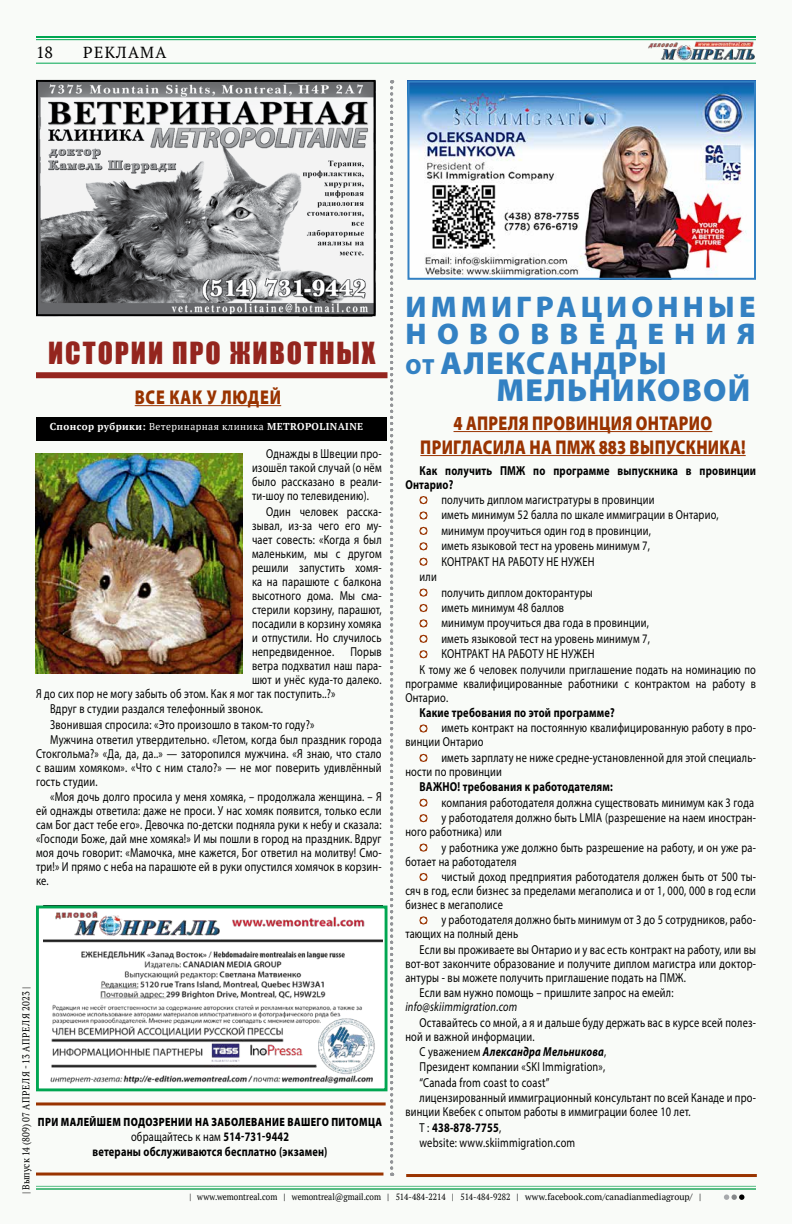
<style>
.page{position:relative;width:792px;height:1224px;background:#f9fbf8}
.page>*{position:absolute;margin:0;border:0;box-sizing:border-box;transform-origin:0 0}
.t1{font:900 32px/27px "Myriad Pro";letter-spacing:.04em;color:#3381c3}
.t2{font:900 30px/27px "Myriad Pro";letter-spacing:.135em;color:#3381c3}
.t3{font:28px "Impact";letter-spacing:.07em;color:#94251e}
.t4{font:900 20px/24px "Myriad Pro";letter-spacing:.02em;color:#930;text-align:center;scale:.8 1}
.t5{font:900 20px "Myriad Pro";letter-spacing:.05em;color:#930;scale:.8 1}
.t6{font:16px "PT Serif";letter-spacing:.08em;color:#000}
.t7{font:13px/14px "Myriad Pro";letter-spacing:.02em;color:#000;scale:.8 1}
.t8{font:700 13px/14px "Myriad Pro";letter-spacing:.02em;color:#000;scale:.8 1}
.t9{font:700 13px/15px "Myriad Pro";letter-spacing:.02em;color:#000;text-align:center;scale:.78 1}
.t10{font:italic 13px "Myriad Pro";letter-spacing:.02em;color:#000;scale:.8 1}
.t11{font:900 12px "Myriad Pro";letter-spacing:.04em;color:#000;scale:.82 1}
.t12{font:700 10px "PT Serif";letter-spacing:.04em;color:#fff}
.t13{font:10px "PT Serif";color:#000;scale:.9 1}
.t14{font:9px "PT Serif";color:#000;scale:.9 1}
.s1{font-size:22px}
.s2{font-weight:700;font-style:italic}
.s3{font-weight:700}
.s4{font-weight:400}
</style>
<div class="page">
<img style="left:648px;top:41px;width:107px;height:20px">
<hr style="left:36px;top:63px;width:720px;height:1px;background:#00a651">
<hr style="left:36px;top:1186px;width:720px;height:1px;background:#57bd84">
<hr style="left:36px;top:1188px;width:720px;height:2px;background:#57bd84">
<hr style="left:36px;top:36px;width:720px;height:2px;background:#00a651">
<hr style="left:36px;top:39px;width:720px;height:1px;background:#00a651">
<svg style="left:724px;top:1194px;width:20px;height:6px"></svg>
<div style="left:37px;top:907px;width:349px;height:183px;background:#fff"></div>
<img style="left:43px;top:911px;width:339px;height:173px">
<div style="left:36px;top:906px;width:351px;height:185px;border:3px solid #00a651"></div>
<img style="left:39px;top:83px;width:334px;height:230px">
<div style="left:36px;top:80px;width:340px;height:236px;border:2px solid #000"></div>
<img style="left:410px;top:84px;width:343px;height:193px">
<div style="left:407px;top:81px;width:349px;height:199px;border:2px solid #3381c3"></div>
<div style="left:36px;top:372px;width:351px;height:6px;background:#94251e"></div>
<hr style="left:36px;top:1173px;width:347px;height:3px;background:#930">
<hr style="left:406px;top:1174px;width:351px;height:3px;background:#930">
<hr style="left:36px;top:1102px;width:350px;height:3px;background:#930">
<img style="left:430px;top:184px;width:67px;height:67px">
<div style="left:36px;top:417px;width:351px;height:23px;background:#000"></div>
<svg style="left:390px;top:80px;width:3px;height:1096px"></svg>
<hr style="left:135px;top:405px;width:146px;height:1px;background:#930">
<hr style="left:454px;top:431px;width:258px;height:1px;background:#930">
<hr style="left:420px;top:455px;width:326px;height:1px;background:#930">
<div style="left:420px;top:496px;width:7px;height:8px;border:7px solid #930;border-radius:50%"></div>
<div style="left:420px;top:512px;width:7px;height:7px;border:7px solid #930;border-radius:50%"></div>
<div style="left:420px;top:527px;width:7px;height:8px;border:7px solid #930;border-radius:50%"></div>
<div style="left:420px;top:542px;width:7px;height:8px;border:7px solid #930;border-radius:50%"></div>
<div style="left:420px;top:558px;width:7px;height:8px;border:7px solid #930;border-radius:50%"></div>
<div style="left:420px;top:589px;width:7px;height:8px;border:7px solid #930;border-radius:50%"></div>
<div style="left:420px;top:604px;width:7px;height:8px;border:7px solid #930;border-radius:50%"></div>
<div style="left:420px;top:619px;width:7px;height:8px;border:7px solid #930;border-radius:50%"></div>
<div style="left:420px;top:635px;width:7px;height:8px;border:7px solid #930;border-radius:50%"></div>
<div style="left:420px;top:650px;width:7px;height:8px;border:7px solid #930;border-radius:50%"></div>
<div style="left:420px;top:725px;width:7px;height:7px;border:7px solid #930;border-radius:50%"></div>
<div style="left:420px;top:754px;width:7px;height:8px;border:7px solid #930;border-radius:50%"></div>
<div style="left:420px;top:799px;width:7px;height:8px;border:7px solid #930;border-radius:50%"></div>
<div style="left:420px;top:814px;width:7px;height:8px;border:7px solid #930;border-radius:50%"></div>
<div style="left:420px;top:844px;width:7px;height:8px;border:7px solid #930;border-radius:50%"></div>
<div style="left:420px;top:873px;width:7px;height:8px;border:7px solid #930;border-radius:50%"></div>
<div style="left:420px;top:916px;width:7px;height:8px;border:7px solid #930;border-radius:50%"></div>
<img style="left:35px;top:454px;width:207px;height:220px">
<p class="t6" style="left:36px;top:42px;width:19px">18</p>
<p class="t6" style="left:83px;top:42px;width:85px">РЕКЛАМА</p>
<h3 class="t3" style="left:48px;top:331px;width:328px">ИСТОРИИ ПРО ЖИВОТНЫХ</h3>
<h3 class="t5" style="left:135px;top:386px;width:184px">ВСЕ КАК У ЛЮДЕЙ</h3>
<h2 class="t2" style="left:406px;top:293px;width:351px">ИММИГРАЦИОННЫЕ<br>НОВОВВЕДЕНИЯ</h2>
<h1 class="t1" style="left:496px;top:350px;width:256px;text-indent:-91px"><span class="s1">ОТ</span> АЛЕКСАНДРЫ<br>МЕЛЬНИКОВОЙ</h1>
<h3 class="t4" style="left:420px;top:411px;width:408px">4 АПРЕЛЯ ПРОВИНЦИЯ ОНТАРИО<br>ПРИГЛАСИЛА НА ПМЖ 883 ВЫПУСКНИКА!</h3>
<p class="t8" style="left:405px;top:463px;width:440px;text-indent:14px">Как получить ПМЖ по программе выпускника в провинции<br>Онтарио?</p>
<p class="t7" style="left:441px;top:492px;width:348px;line-height:15.4px">получить диплом магистратуры в провинции<br>иметь минимум 52 балла по шкале иммиграции в Онтарио, минимум проучиться один год в провинции,<br>иметь языковой тест на уровень минимум 7,<br>КОНТРАКТ НА РАБОТУ НЕ НУЖЕН</p>
<p class="t7" style="left:420px;top:570px;width:23px">или</p>
<p class="t7" style="left:441px;top:585px;width:191px">получить диплом докторантуры</p>
<p class="t7" style="left:441px;top:600px;width:155px">иметь минимум 48 баллов</p>
<p class="t7" style="left:441px;top:616px;width:261px">минимум проучиться два года в провинции,</p>
<p class="t7" style="left:441px;top:631px;width:262px">иметь языковой тест на уровень минимум 7,</p>
<p class="t7" style="left:441px;top:647px;width:193px">КОНТРАКТ НА РАБОТУ НЕ НУЖЕН</p>
<p class="t7" style="left:420px;top:662px;width:422px">К тому же 6 человек получили приглашение подать на номинацию по</p>
<p class="t7" style="left:405px;top:676px;width:440px">программе квалифицированные работники с контрактом на работу в<br>Онтарио.</p>
<p class="t8" style="left:420px;top:705px;width:246px">Какие требования по этой программе?</p>
<p class="t7" style="left:405px;top:721px;width:440px;text-indent:36px">иметь контракт на постоянную квалифицированную работу в про&shy;винции Онтарио</p>
<p class="t7" style="left:405px;top:750px;width:440px;text-indent:36px">иметь зарплату не ниже средне-установленной для этой специаль&shy;ности по провинции</p>
<p class="t8" style="left:420px;top:780px;width:243px">ВАЖНО! требования к работодателям:</p>
<p class="t7" style="left:441px;top:794px;width:395px;line-height:15.4px">компания работодателя должна существовать минимум как 3 года у работодателя должно быть LMIA (разрешение на наем иностран-</p>
<p class="t7" style="left:441px;top:824px;width:395px;line-height:15.4px;text-indent:-36px">ного работника) или<br>у работника уже должно быть разрешение на работу, и он уже ра-</p>
<p class="t7" style="left:441px;top:853px;width:395px;line-height:15.4px;text-indent:-36px">ботает на работодателя<br>чистый доход предприятия работодателя должен быть от 500 ты-</p>
<p class="t7" style="left:405px;top:883px;width:440px">сяч в год, если бизнес за пределами мегаполиса и от 1, 000, 000 в год если бизнес в мегаполисе</p>
<p class="t7" style="left:405px;top:913px;width:440px;text-indent:36px">у работодателя должно быть минимум от 3 до 5 сотрудников, рабо&shy;тающих на полный день</p>
<p class="t7" style="left:405px;top:942px;width:440px;text-align:justify;text-indent:14px">Если вы проживаете вы Онтарио и у вас есть контракт на работу, или вы вот-вот закончите образование и получите диплом магистра или доктор&shy;антуры - вы можете получить приглашение подать на ПМЖ.</p>
<p class="t7" style="left:420px;top:986px;width:319px">Если вам нужно помощь – пришлите запрос на емейл:</p>
<p class="t10" style="left:405px;top:999px;width:141px">info@skiimmigration.com</p>
<p class="t7" style="left:405px;top:1015px;width:440px;text-indent:14px">Оставайтесь со мной, а я и дальше буду держать вас в курсе всей полез&shy;ной и важной информации.</p>
<p class="t7" style="left:420px;top:1044px;width:422px;line-height:15.4px">С уважением <span class="s2">Александра Мельникова</span>,<br>Президент компании «SKI Immigration»,<br>“Canada from coast to coast”<br>лицензированный иммиграционный консультант по всей Канаде и про-</p>
<p class="t7" style="left:420px;top:1104px;width:340px;line-height:15.4px;text-indent:-14px">винции Квебек с опытом работы в иммиграции более 10 лет.<br>T : <span class="s3">438-878-7755</span>,<br>website: www.skiimmigration.com</p>
<p class="t12" style="left:50px;top:420px;width:315px">Спонсор рубрики: <span class="s4">Ветеринарная клиника</span> METROPOLINAINE</p>
<p class="t7" style="left:252px;top:447px;width:164px;text-align:justify;text-indent:14px">Однажды в Швеции про&shy;изошёл такой случай (о нём было рассказано в реали&shy;ти-шоу по телевидению).</p>
<p class="t7" style="left:252px;top:504px;width:164px;text-align:justify;text-indent:14px">Один человек расска&shy;зывал, из-за чего его му&shy;чает совесть: «Когда я был маленьким, мы с другом решили запустить хомя&shy;ка на парашюте с балкона высотного дома. Мы сма&shy;стерили корзину, парашют, посадили в корзину хомяка и отпустили. Но случилось непредвиденное.</p>
<p class="t7" style="left:350px;top:644px;width:41px">Порыв</p>
<p class="t7" style="left:252px;top:658px;width:164px">ветра подхватил наш пара-</p>
<p class="t7" style="left:252px;top:672px;width:164px">шют и унёс куда-то далеко.</p>
<p class="t7" style="left:36px;top:686px;width:376px">Я до сих пор не могу забыть об этом. Как я мог так поступить..?»</p>
<p class="t7" style="left:50px;top:701px;width:416px;line-height:15.4px">Вдруг в студии раздался телефонный звонок.<br>Звонившая спросила: «Это произошло в таком-то году?»<br>Мужчина ответил утвердительно. «Летом, когда был праздник города</p>
<p class="t7" style="left:36px;top:746px;width:434px;text-align:justify">Стокгольма?» «Да, да, да..» — заторопился мужчина. «Я знаю, что стало с вашим хомяком». «Что с ним стало?» — не мог поверить удивлённый гость студии.</p>
<p class="t7" style="left:36px;top:790px;width:434px;text-align:justify;text-indent:14px">«Моя дочь долго просила у меня хомяка, – продолжала женщина. – Я ей однажды ответила: даже не проси. У нас хомяк появится, только если сам Бог даст тебе его». Девочка по-детски подняла руки к небу и сказала: «Господи Боже, дай мне хомяка!» И мы пошли в город на праздник. Вдруг моя дочь говорит: «Мамочка, мне кажется, Бог ответил на молитву! Смо&shy;три!» И прямо с неба на парашюте ей в руки опустился хомячок в корзин&shy;ке.</p>
<p class="t13" style="left:20px;top:1194px;width:231px;rotate:-90deg">| Выпуск 14 (809) 07 АПРЕЛЯ - 13 АПРЕЛЯ 2023 |</p>
<p class="t11" style="left:38px;top:1116px;width:421px">ПРИ МАЛЕЙШЕМ ПОДОЗРЕНИИ НА ЗАБОЛЕВАНИЕ ВАШЕГО ПИТОМЦА</p>
<p class="t9" style="left:92px;top:1129px;width:303px"><span class="s4">обращайтесь к нам</span> 514-731-9442<br>ветераны обслуживаются бесплатно (экзамен)</p>
<p class="t14" style="left:190px;top:1191px;width:570px">| www.wemontreal.com | wemontreal@gmail.com | 514-484-2214 | 514-484-9282 | www.facebook.com/canadianmediagroup/ |</p>
</div>
